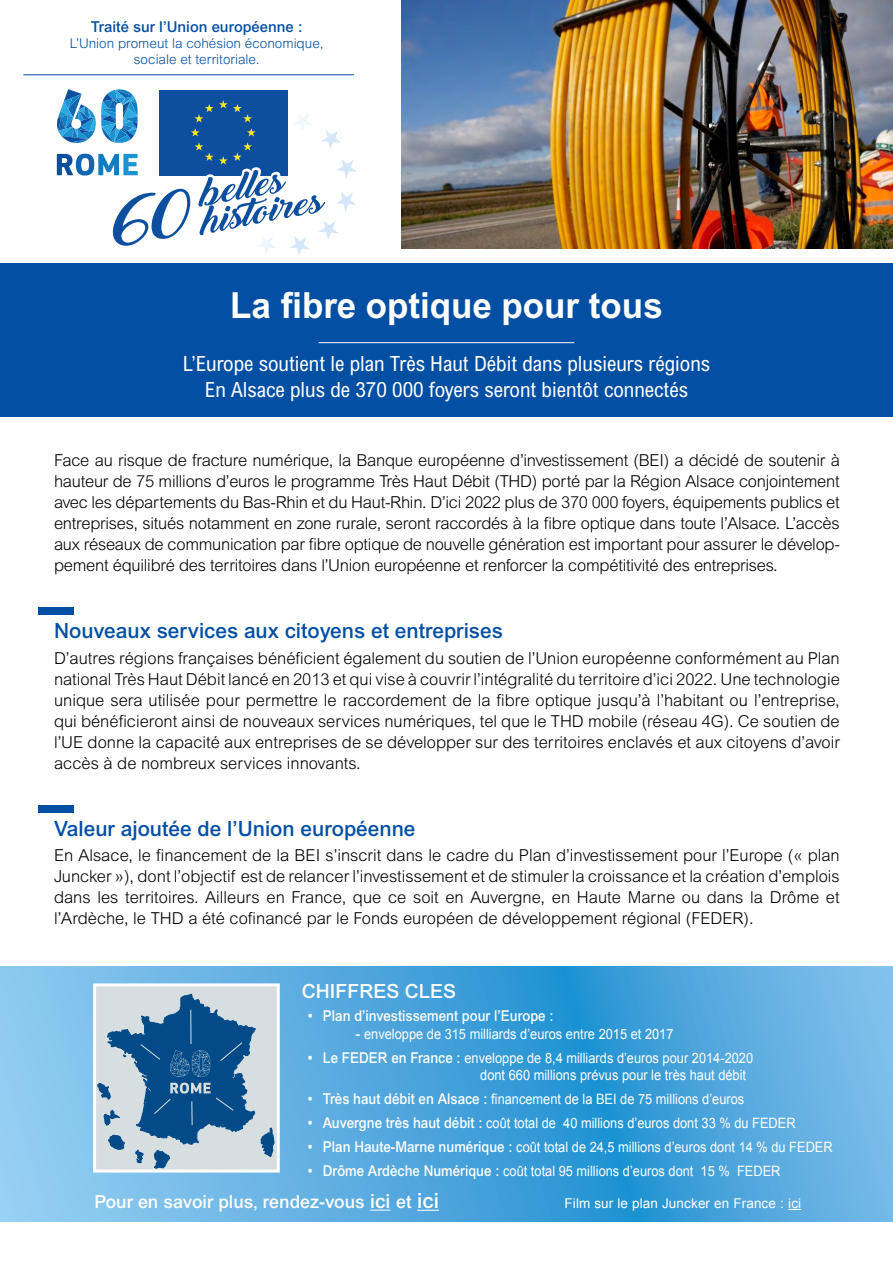
<style>
.page{position:relative;width:893px;height:1263px;background:#fff}
.page>*{position:absolute;margin:0;border:0;box-sizing:border-box;transform-origin:0 0}
.t1{font:700 36px "Arial";color:#fff}
.t2{font:condensed 21px/25.5px "Arial";color:#fff;text-align:center}
.t3{font:500 21px "Arial";color:#034fa3}
.t4{font:500 19.5px "Arial";color:#fff}
.t5{font:500 18px "Arial";color:#fff}
.t6{font:300 16.5px/21px "Arial";color:#000;text-align:justify}
.t7{font:500 15px "Arial";color:#fff;scale:.92 1}
.t8{font:500 15px "Arial";color:#034fa3}
.t9{font:14.25px/17.1px "Arial";color:#fff;scale:.9 1}
.t10{font:300 13.5px/16.2px "Arial";color:#034fa3;text-align:center}
.t11{font:13.5px "Arial";letter-spacing:.01em;color:#fff}
.s1{font-weight:500;font-size:15px}
.s2{font-size:19.5px}
.s3{font-size:21px}
</style>
<div class="page">
<svg style="left:0;top:966px;width:893px;height:255px;background:#56abdf"></svg>
<svg style="left:97px;top:987px;width:179px;height:181px;background:#7da0ba"></svg>
<hr style="left:191px;top:1101px;width:2px;height:24px;background:#d7dee0">
<div style="left:93px;top:983px;width:187px;height:189px;border:3px solid #fff"></div>
<img style="left:290px;top:246px;width:19px;height:9px">
<img style="left:329px;top:221px;width:9px;height:16px">
<img style="left:336px;top:192px;width:20px;height:19px">
<img style="left:337px;top:159px;width:19px;height:19px">
<img style="left:329px;top:131px;width:12px;height:18px">
<svg style="left:56px;top:89px;width:273px;height:157px"></svg>
<div style="left:0;top:264px;width:893px;height:153px;background:#034fa3"></div>
<div style="left:39px;top:607px;width:35px;height:8px;background:#034fa3"></div>
<div style="left:39px;top:805px;width:35px;height:7px;background:#034fa3"></div>
<hr style="left:319px;top:342px;width:255px;height:1px;background:#fff">
<svg style="left:370px;top:1209px;width:20px;height:1px"></svg>
<svg style="left:417px;top:1210px;width:22px;height:1px"></svg>
<img style="left:402px;top:0;width:491px;height:249px">
<hr style="left:23px;top:74px;width:331px;height:1px;background:#034fa3">
<svg style="left:788px;top:1209px;width:13px;height:1px"></svg>
<p class="t8" style="left:91px;top:18px;width:213px">Traité sur l’Union européenne :</p>
<p class="t10" style="left:70px;top:35px;width:255px">L’Union promeut la cohésion économique, sociale et territoriale.</p>
<h1 class="t1" style="left:230px;top:284px;width:434px">La fibre optique pour tous</h1>
<p class="t2" style="left:183px;top:351px;width:529px">L’Europe soutient le plan Très Haut Débit dans plusieurs régions<br>En Alsace plus de 370 000 foyers seront bientôt connectés</p>
<p class="t6" style="left:54px;top:450px;width:787px">Face au risque de fracture numérique, la Banque européenne d’investissement (BEI) a décidé de soutenir à hauteur de 75 millions d’euros le programme Très Haut Débit (THD) porté par la Région Alsace conjointement avec les départements du Bas-Rhin et du Haut-Rhin. D’ici 2022 plus de 370 000 foyers, équipements publics et entreprises, situés notamment en zone rurale, seront raccordés à la fibre optique dans toute l’Alsace. L’accès aux réseaux de communication par fibre optique de nouvelle génération est important pour assurer le dévelop&shy;pement équilibré des territoires dans l’Union européenne et renforcer la compétitivité des entreprises.</p>
<p class="t3" style="left:54px;top:618px;width:450px">Nouveaux services aux citoyens et entreprises</p>
<p class="t6" style="left:54px;top:647px;width:787px">D’autres régions françaises bénéficient également du soutien de l’Union européenne conformément au Plan national Très Haut Débit lancé en 2013 et qui vise à couvrir l’intégralité du territoire d’ici 2022. Une technologie unique sera utilisée pour permettre le raccordement de la fibre optique jusqu’à l’habitant ou l’entreprise, qui bénéficieront ainsi de nouveaux services numériques, tel que le THD mobile (réseau 4G). Ce soutien de l’UE donne la capacité aux entreprises de se développer sur des territoires enclavés et aux citoyens d’avoir accès à de nombreux services innovants.</p>
<p class="t3" style="left:54px;top:816px;width:363px">Valeur ajoutée de l’Union européenne</p>
<p class="t6" style="left:54px;top:845px;width:787px">En Alsace, le financement de la BEI s’inscrit dans le cadre du Plan d’investissement pour l’Europe (« plan Juncker »), dont l’objectif est de relancer l’investissement et de stimuler la croissance et la création d’emplois dans les territoires. Ailleurs en France, que ce soit en Auvergne, en Haute Marne ou dans la Drôme et l’Ardèche, le THD a été cofinancé par le Fonds européen de développement régional (FEDER).</p>
<p class="t4" style="left:302px;top:979px;width:156px">CHIFFRES CLES</p>
<p class="t7" style="left:308px;top:1006px;width:268px">• Plan d’investissement pour l’Europe :</p>
<p class="t9" style="left:356px;top:1025px;width:354px"><span class="s1">-</span> enveloppe de 315 milliards d’euros entre 2015 et 2017</p>
<p class="t9" style="left:480px;top:1049px;width:305px;text-indent:-172px"><span class="s1">• Le FEDER en France :</span> enveloppe de 8,4 milliards d’euros pour 2014-2020 dont 660 millions prévus pour le très haut débit</p>
<p class="t9" style="left:308px;top:1090px;width:486px"><span class="s1">• Très haut débit en Alsace :</span> financement de la BEI de 75 millions d’euros</p>
<p class="t9" style="left:308px;top:1114px;width:543px"><span class="s1">• Auvergne très haut débit :</span> coût total de 40 millions d’euros dont 33 % du FEDER</p>
<p class="t9" style="left:308px;top:1138px;width:585px"><span class="s1">• Plan Haute-Marne numérique :</span> coût total de 24,5 millions d’euros dont 14 % du FEDER</p>
<p class="t9" style="left:308px;top:1162px;width:527px"><span class="s1">• Drôme Ardèche Numérique :</span> coût total 95 millions d’euros dont 15 % FEDER</p>
<p class="t5" style="left:95px;top:1191px;width:346px">Pour en savoir plus, rendez-vous <span class="s2">ici</span> et <span class="s3">ici</span></p>
<p class="t11" style="left:564px;top:1194px;width:238px">Film sur le plan Juncker en France : ici</p>
</div>
